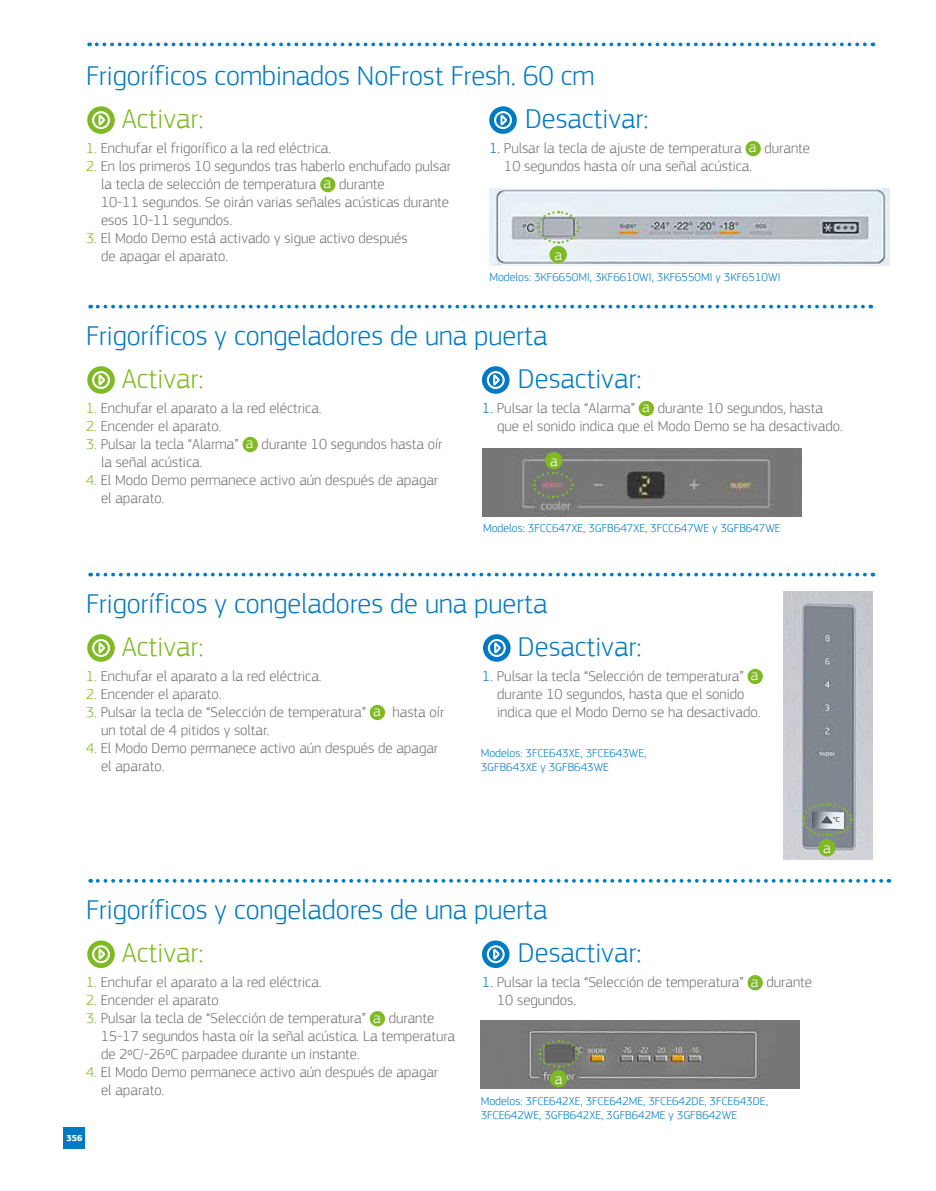
<style>
.page{position:relative;width:936px;height:1191px;background:#fff}
.page>*{position:absolute;margin:0;border:0;box-sizing:border-box;transform-origin:0 0}
.t1{font:300 28.5px "PF Square Sans Pro";color:#007ac2}
.t2{font:300 28.5px "PF Square Sans Pro";color:#7fba25}
.t3{font:300 15px/18px "PF Square Sans Pro";color:#747272}
.t4{font:300 15px "PF Square Sans Pro";color:#fff}
.t5{font:300 12px/14.4px "PF Square Sans Pro";color:#007ac2}
.t6{font:700 9px "PF Square Sans Pro";color:#fff}
.s1{color:#7fba25}
.s2{color:#fff}
.s3{color:#007ac2}
</style>
<div class="page">
<div style="left:64px;top:1127px;width:21px;height:21px;background:#007ac2"></div>
<div style="left:638px;top:401px;width:16px;height:15px;background:#7fba25;border-radius:50%"></div>
<svg style="left:97px;top:43px;width:776px;height:3px"></svg>
<div style="left:320px;top:177px;width:15px;height:15px;background:#7fba25;border-radius:50%"></div>
<div style="left:745px;top:141px;width:15px;height:15px;background:#7fba25;border-radius:50%"></div>
<div style="left:489px;top:106px;width:28px;height:28px;background:#007ac2;border-radius:50%"></div>
<svg style="left:494px;top:111px;width:18px;height:18px"></svg>
<div style="left:87px;top:106px;width:28px;height:28px;background:#7fba25;border-radius:50%"></div>
<svg style="left:92px;top:111px;width:18px;height:18px"></svg>
<div style="left:87px;top:366px;width:28px;height:28px;background:#7fba25;border-radius:50%"></div>
<svg style="left:92px;top:371px;width:18px;height:18px"></svg>
<div style="left:87px;top:634px;width:28px;height:28px;background:#7fba25;border-radius:50%"></div>
<svg style="left:92px;top:639px;width:18px;height:18px"></svg>
<div style="left:87px;top:940px;width:28px;height:28px;background:#7fba25;border-radius:50%"></div>
<svg style="left:92px;top:945px;width:18px;height:18px"></svg>
<img style="left:489px;top:189px;width:400px;height:76px">
<svg style="left:535px;top:210px;width:45px;height:35px;background:#bbc4c1"></svg>
<div style="left:549px;top:246px;width:18px;height:17px;background:#7fba25;border-radius:50%"></div>
<svg style="left:98px;top:305px;width:773px;height:3px"></svg>
<svg style="left:98px;top:573px;width:775px;height:3px"></svg>
<svg style="left:98px;top:879px;width:791px;height:3px"></svg>
<div style="left:242px;top:437px;width:16px;height:15px;background:#7fba25;border-radius:50%"></div>
<div style="left:370px;top:705px;width:15px;height:15px;background:#7fba25;border-radius:50%"></div>
<div style="left:370px;top:1011px;width:15px;height:15px;background:#7fba25;border-radius:50%"></div>
<div style="left:747px;top:669px;width:15px;height:15px;background:#7fba25;border-radius:50%"></div>
<div style="left:747px;top:975px;width:15px;height:15px;background:#7fba25;border-radius:50%"></div>
<svg style="left:481px;top:366px;width:29px;height:28px"></svg>
<svg style="left:486px;top:371px;width:18px;height:18px"></svg>
<img style="left:783px;top:591px;width:89px;height:268px">
<svg style="left:800px;top:802px;width:53px;height:35px;background:#919b99"></svg>
<div style="left:818px;top:839px;width:17px;height:17px;background:#7fba25;border-radius:50%"></div>
<svg style="left:482px;top:634px;width:29px;height:28px"></svg>
<svg style="left:487px;top:639px;width:19px;height:18px"></svg>
<img style="left:482px;top:448px;width:319px;height:68px">
<svg style="left:531px;top:470px;width:43px;height:29px"></svg>
<div style="left:545px;top:452px;width:17px;height:17px;background:#7fba25;border-radius:50%"></div>
<svg style="left:481px;top:940px;width:29px;height:28px"></svg>
<svg style="left:486px;top:945px;width:18px;height:18px"></svg>
<img style="left:480px;top:1020px;width:319px;height:69px">
<svg style="left:537px;top:1038px;width:43px;height:31px"></svg>
<div style="left:549px;top:1070px;width:18px;height:17px;background:#7fba25;border-radius:50%"></div>
<h1 class="t1" style="left:86px;top:59px;width:510px">Frigoríficos combinados NoFrost Fresh. 60 cm</h1>
<h1 class="t2" style="left:122px;top:102px;width:83px">Activar:</h1>
<p class="t3" style="left:86px;top:139px;width:246px"><span class="s1">1.</span> Enchufar el frigorífico a la red eléctrica.</p>
<p class="t3" style="left:101px;top:157px;width:351px;text-indent:-15px"><span class="s1">2.</span> En los primeros 10 segundos tras haberlo enchufado pulsar la tecla de selección de temperatura <span class="s2">a</span> durante<br>10-11 segundos. Se oirán varias señales acústicas durante esos 10-11 segundos.</p>
<p class="t3" style="left:101px;top:229px;width:308px;text-indent:-15px"><span class="s1">3.</span> El Modo Demo está activado y sigue activo después de apagar el aparato.</p>
<h1 class="t1" style="left:525px;top:102px;width:125px">Desactivar:</h1>
<p class="t3" style="left:504px;top:139px;width:307px;text-indent:-15px"><span class="s3">1.</span> Pulsar la tecla de ajuste de temperatura <span class="s2">a</span> durante<br>10 segundos hasta oír una señal acústica.</p>
<p class="t4" style="left:554px;top:246px;width:9px">a</p>
<p class="t5" style="left:489px;top:270px;width:292px">Modelos: 3KF6650MI, 3KF6610WI, 3KF6550MI y 3KF6510WI</p>
<h1 class="t1" style="left:86px;top:319px;width:462px">Frigoríficos y congeladores de una puerta</h1>
<h1 class="t2" style="left:122px;top:361px;width:83px">Activar:</h1>
<p class="t3" style="left:86px;top:399px;width:237px"><span class="s1">1.</span> Enchufar el aparato a la red eléctrica.</p>
<p class="t3" style="left:86px;top:417px;width:137px"><span class="s1">2.</span> Encender el aparato.</p>
<p class="t3" style="left:101px;top:435px;width:343px;text-indent:-15px"><span class="s1">3.</span> Pulsar la tecla “Alarma” <span class="s2">a</span> durante 10 segundos hasta oír la señal acústica.</p>
<p class="t3" style="left:101px;top:471px;width:338px;text-indent:-15px"><span class="s1">4.</span> El Modo Demo permanece activo aún después de apagar el aparato.</p>
<h1 class="t1" style="left:518px;top:361px;width:125px">Desactivar:</h1>
<p class="t3" style="left:497px;top:399px;width:347px;text-indent:-15px"><span class="s3">1.</span> Pulsar la tecla “Alarma” <span class="s2">a</span> durante 10 segundos, hasta que el sonido indica que el Modo Demo se ha desactivado.</p>
<p class="t4" style="left:550px;top:452px;width:9px">a</p>
<p class="t5" style="left:483px;top:521px;width:299px">Modelos: 3FCC647XE, 3GFB647XE, 3FCC647WE y 3GFB647WE</p>
<h1 class="t1" style="left:86px;top:586px;width:462px">Frigoríficos y congeladores de una puerta</h1>
<h1 class="t2" style="left:122px;top:629px;width:83px">Activar:</h1>
<p class="t3" style="left:86px;top:667px;width:237px"><span class="s1">1.</span> Enchufar el aparato a la red eléctrica.</p>
<p class="t3" style="left:86px;top:685px;width:137px"><span class="s1">2.</span> Encender el aparato.</p>
<p class="t3" style="left:101px;top:703px;width:344px;text-indent:-15px"><span class="s1">3.</span> Pulsar la tecla de “Selección de temperatura” <span class="s2">a</span> hasta oír un total de 4 pitidos y soltar.</p>
<p class="t3" style="left:101px;top:739px;width:338px;text-indent:-15px"><span class="s1">4.</span> El Modo Demo permanece activo aún después de apagar el aparato.</p>
<h1 class="t1" style="left:518px;top:629px;width:125px">Desactivar:</h1>
<p class="t3" style="left:497px;top:667px;width:265px;text-indent:-15px"><span class="s3">1.</span> Pulsar la tecla “Selección de temperatura” <span class="s2">a </span>durante 10 segundos, hasta que el sonido indica que el Modo Demo se ha desactivado.</p>
<p class="t5" style="left:480px;top:745px;width:167px">Modelos: 3FCE643XE, 3FCE643WE,<br>3GFB643XE y 3GFB643WE</p>
<p class="t4" style="left:823px;top:839px;width:9px">a</p>
<h1 class="t1" style="left:86px;top:893px;width:462px">Frigoríficos y congeladores de una puerta</h1>
<h1 class="t2" style="left:122px;top:935px;width:83px">Activar:</h1>
<p class="t3" style="left:86px;top:973px;width:237px"><span class="s1">1.</span> Enchufar el aparato a la red eléctrica.</p>
<p class="t3" style="left:86px;top:991px;width:134px"><span class="s1">2.</span> Encender el aparato</p>
<p class="t3" style="left:101px;top:1009px;width:355px;text-indent:-15px"><span class="s1">3.</span> Pulsar la tecla de “Selección de temperatura” <span class="s2">a</span> durante<br>15-17 segundos hasta oír la señal acústica. La temperatura de 2ºC/-26ºC parpadee durante un instante.</p>
<p class="t3" style="left:101px;top:1063px;width:338px;text-indent:-15px"><span class="s1">4.</span> El Modo Demo permanece activo aún después de apagar el aparato.</p>
<p class="t6" style="left:66px;top:1132px;width:18px">356</p>
<h1 class="t1" style="left:518px;top:935px;width:125px">Desactivar:</h1>
<p class="t3" style="left:497px;top:973px;width:316px;text-indent:-15px"><span class="s3">1.</span> Pulsar la tecla “Selección de temperatura” <span class="s2">a</span> durante<br>10 segundos.</p>
<p class="t4" style="left:555px;top:1070px;width:9px">a</p>
<p class="t5" style="left:480px;top:1093px;width:288px">Modelos: 3FCE642XE, 3FCE642ME, 3FCE642DE, 3FCE643DE,<br>3FCE642WE, 3GFB642XE, 3GFB642ME y 3GFB642WE</p>
</div>
